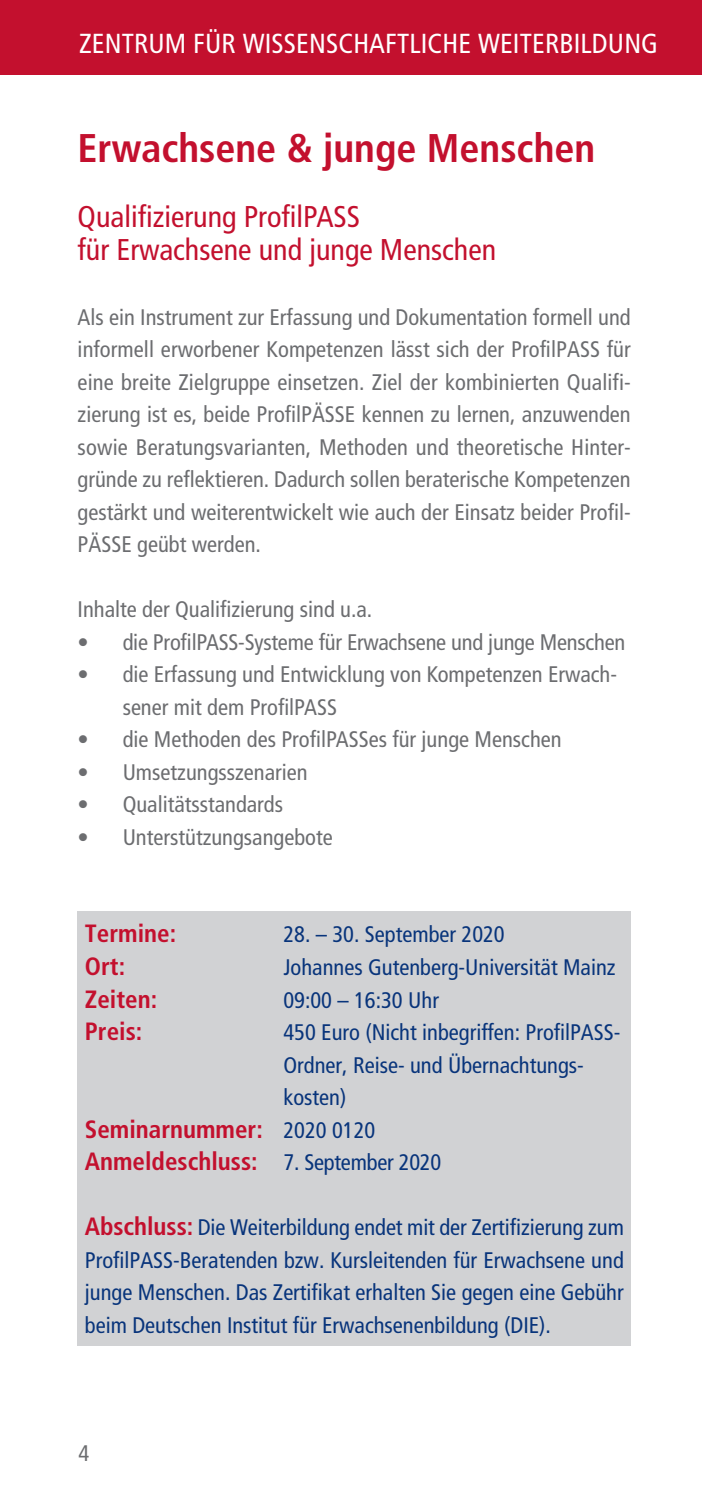
<style>
.page{position:relative;width:702px;height:1503px;background:#fff}
.page>*{position:absolute;margin:0;border:0;box-sizing:border-box;transform-origin:0 0}
.überschrift{font:700 condensed 40px "Frutiger LT";color:#c3102e}
.überschrift_2{font:condensed 30px/32.5px "Frutiger LT";color:#c3102e}
.t1{font:condensed 27.5px "Frutiger LT";letter-spacing:.005em;color:#fff}
.text_blau{font:700 condensed 25px "Frutiger LT";color:#c3102e}
.text{font:condensed 22.5px/32.5px "Frutiger LT";color:#6c6d70;text-align:justify}
.text_blau-2{font:condensed 22.5px/32.5px "Frutiger LT";color:#08347b}
.zzz_Seitenzahl_li{font:condensed 22.5px "Frutiger LT";color:#6c6d70}
.s1{font-weight:400;font-size:22.5px;color:#08347b}
.s2{font-weight:700;font-size:25px;color:#c3102e}
</style>
<div class="page">
<div style="left:0;top:0;width:702px;height:74px;background:#c3102e"></div>
<div style="left:78px;top:910px;width:553px;height:435px;background:#d1d2d4"></div>
<p class="t1" style="left:79px;top:27px;width:580px">ZENTRUM FÜR WISSENSCHAFTLICHE WEITERBILDUNG</p>
<p class="überschrift" style="left:78px;top:124px;width:519px">Erwachsene &amp; junge Menschen</p>
<p class="überschrift_2" style="left:78px;top:201px;width:420px">Qualifizierung ProfilPASS<br>für Erwachsene und junge Menschen</p>
<p class="text" style="left:78px;top:301px;width:554px">Als ein Instrument zur Erfassung und Dokumentation formell und informell erworbener Kompetenzen lässt sich der ProfilPASS für eine breite Zielgruppe einsetzen. Ziel der kombinierten Qualifi&shy;zierung ist es, beide ProfilPÄSSE kennen zu lernen, anzuwenden sowie Beratungsvarianten, Methoden und theoretische Hinter&shy;gründe zu reflektieren. Dadurch sollen beraterische Kompetenzen gestärkt und weiterentwickelt wie auch der Einsatz beider Profil-PÄSSE geübt werden.</p>
<p class="text" style="left:78px;top:593px;width:296px">Inhalte der Qualifizierung sind u.a.</p>
<p class="text" style="left:78px;top:626px;width:549px">• die ProfilPASS-Systeme für Erwachsene und junge Menschen</p>
<p class="text" style="left:123px;top:658px;width:496px;text-indent:-45px">• die Erfassung und Entwicklung von Kompetenzen Erwach&shy;sener mit dem ProfilPASS</p>
<p class="text" style="left:78px;top:723px;width:485px">• die Methoden des ProfilPASSes für junge Menschen</p>
<p class="text" style="left:78px;top:756px;width:231px">• Umsetzungsszenarien</p>
<p class="text" style="left:78px;top:788px;width:207px">• Qualitätsstandards</p>
<p class="text" style="left:78px;top:821px;width:256px">• Unterstützungsangebote</p>
<p class="text_blau" style="left:85px;top:919px;width:93px">Termine:</p>
<p class="text_blau-2" style="left:283px;top:918px;width:223px">28. – 30. September 2020</p>
<p class="text_blau" style="left:85px;top:951px;width:42px">Ort:</p>
<p class="text_blau-2" style="left:283px;top:951px;width:334px">Johannes Gutenberg-Universität Mainz</p>
<p class="text_blau" style="left:85px;top:984px;width:74px">Zeiten:</p>
<p class="text_blau-2" style="left:283px;top:983px;width:157px">09:00 – 16:30 Uhr</p>
<p class="text_blau" style="left:85px;top:1016px;width:59px">Preis:</p>
<p class="text_blau-2" style="left:283px;top:1016px;width:338px">450 Euro (Nicht inbegriffen: ProfilPASS-<br>Ordner, Reise- und Übernachtungs&shy;kosten)</p>
<p class="text_blau" style="left:85px;top:1114px;width:292px">Seminarnummer: <span class="s1">2020 0120</span></p>
<p class="text_blau" style="left:85px;top:1146px;width:358px">Anmeldeschluss: <span class="s1">7. September 2020</span></p>
<p class="text_blau-2" style="left:85px;top:1211px;width:540px;text-align:justify"><span class="s2">Abschluss:</span> Die Weiterbildung endet mit der Zertifizierung zum ProfilPASS-Beratenden bzw. Kursleitenden für Erwachsene und junge Menschen. Das Zertifikat erhalten Sie gegen eine Gebühr beim Deutschen Institut für Erwachsenenbildung (DIE).</p>
<p class="zzz_Seitenzahl_li" style="left:79px;top:1439px;width:12px">4</p>
</div>
